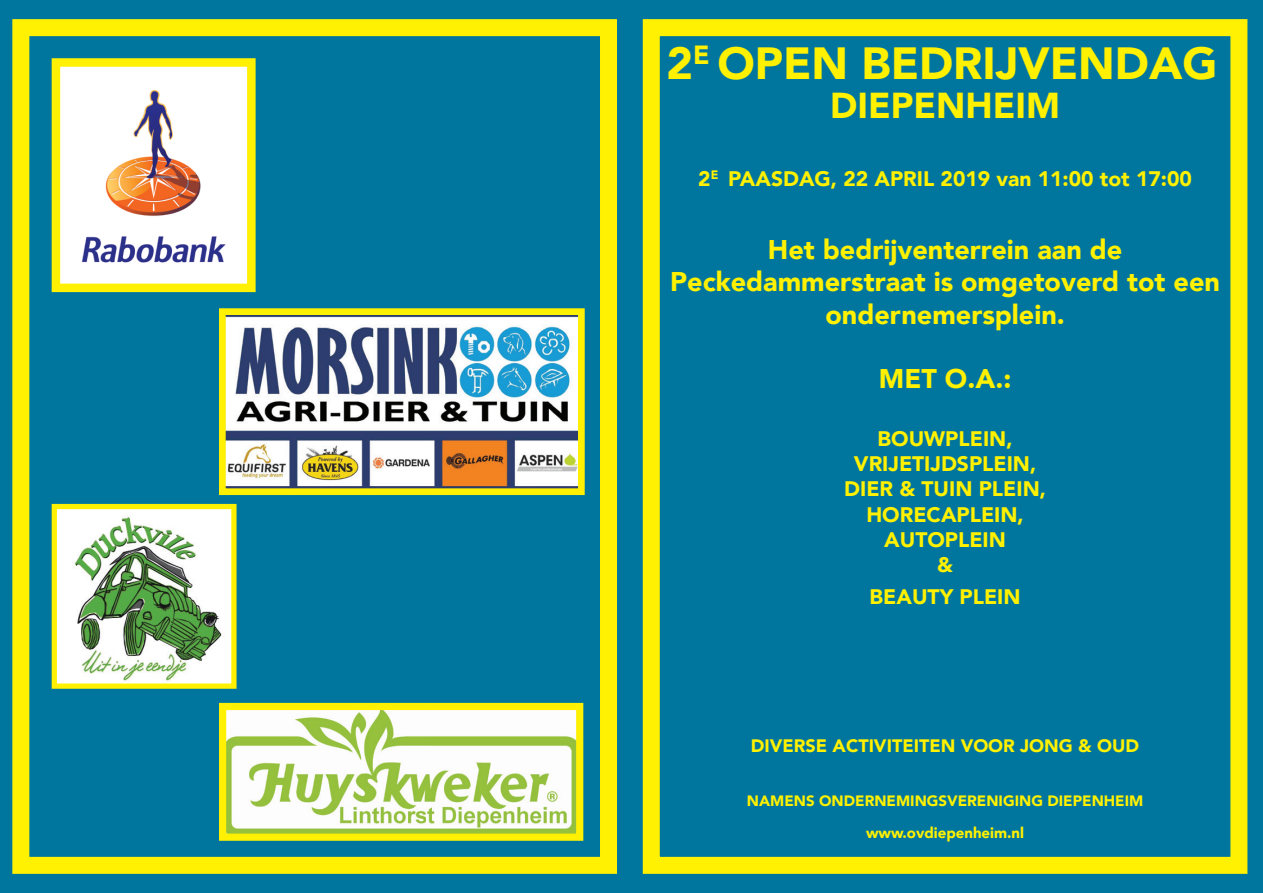
<style>
.page{position:relative;width:1263px;height:893px;background:#fff}
.page>*{position:absolute;margin:0;border:0;box-sizing:border-box;transform-origin:0 0}
.t1{font:900 45px "Avenir";color:#fff101}
.t2{font:900 36px "Avenir";color:#fff101}
.t3{font:900 27px/32.4px "Avenir";color:#fff101;text-align:center}
.t4{font:900 21px/25.2px "Avenir";color:#fff101;text-align:center}
.t5{font:900 18px "Avenir";color:#fff101}
.t6{font:900 15px/32.4px "Avenir";color:#fff101;text-align:center}
</style>
<div class="page">
<div style="left:627px;top:0;width:636px;height:893px;background:#00769e"></div>
<div style="left:643px;top:19px;width:604px;height:855px;border:17px solid #fff101"></div>
<div style="left:0;top:0;width:629px;height:893px;background:#00769e"></div>
<div style="left:12px;top:19px;width:605px;height:855px;border:17px solid #fff101"></div>
<img style="left:58px;top:510px;width:173px;height:173px">
<div style="left:52px;top:504px;width:185px;height:185px;border:5px solid #fff101"></div>
<img style="left:227px;top:316px;width:350px;height:171px">
<div style="left:219px;top:308px;width:366px;height:187px;border:7px solid #fff101"></div>
<img style="left:227px;top:711px;width:348px;height:122px">
<div style="left:219px;top:703px;width:364px;height:138px;border:7px solid #fff101"></div>
<img style="left:62px;top:68px;width:184px;height:214px">
<div style="left:52px;top:58px;width:204px;height:234px;border:9px solid #fff101"></div>
<h1 class="t1" style="left:666px;top:25px;width:552px">2<sup>E</sup> OPEN BEDRIJVENDAG</h1>
<h2 class="t2" style="left:830px;top:74px;width:232px">DIEPENHEIM</h2>
<p class="t4" style="left:698px;top:166px;width:495px">2<sup>E</sup> PAASDAG, 22 APRIL 2019 van 11:00 tot 17:00</p>
<p class="t3" style="left:670px;top:232px;width:551px">Het bedrijventerrein aan de<br>Peckedammerstraat is omgetoverd tot een ondernemersplein.</p>
<p class="t3" style="left:879px;top:362px;width:134px">MET O.A.:</p>
<p class="t4" style="left:844px;top:425px;width:203px">BOUWPLEIN,<br>VRIJETIJDSPLEIN,<br>DIER &amp; TUIN PLEIN,<br>HORECAPLEIN,<br>AUTOPLEIN<br>&amp;</p>
<p class="t4" style="left:870px;top:584px;width:152px">BEAUTY PLEIN</p>
<p class="t5" style="left:751px;top:730px;width:390px">DIVERSE ACTIVITEITEN VOOR JONG &amp; OUD</p>
<p class="t6" style="left:747px;top:784px;width:398px">NAMENS ONDERNEMINGSVERENIGING DIEPENHEIM www.ovdiepenheim.nl</p>
</div>
